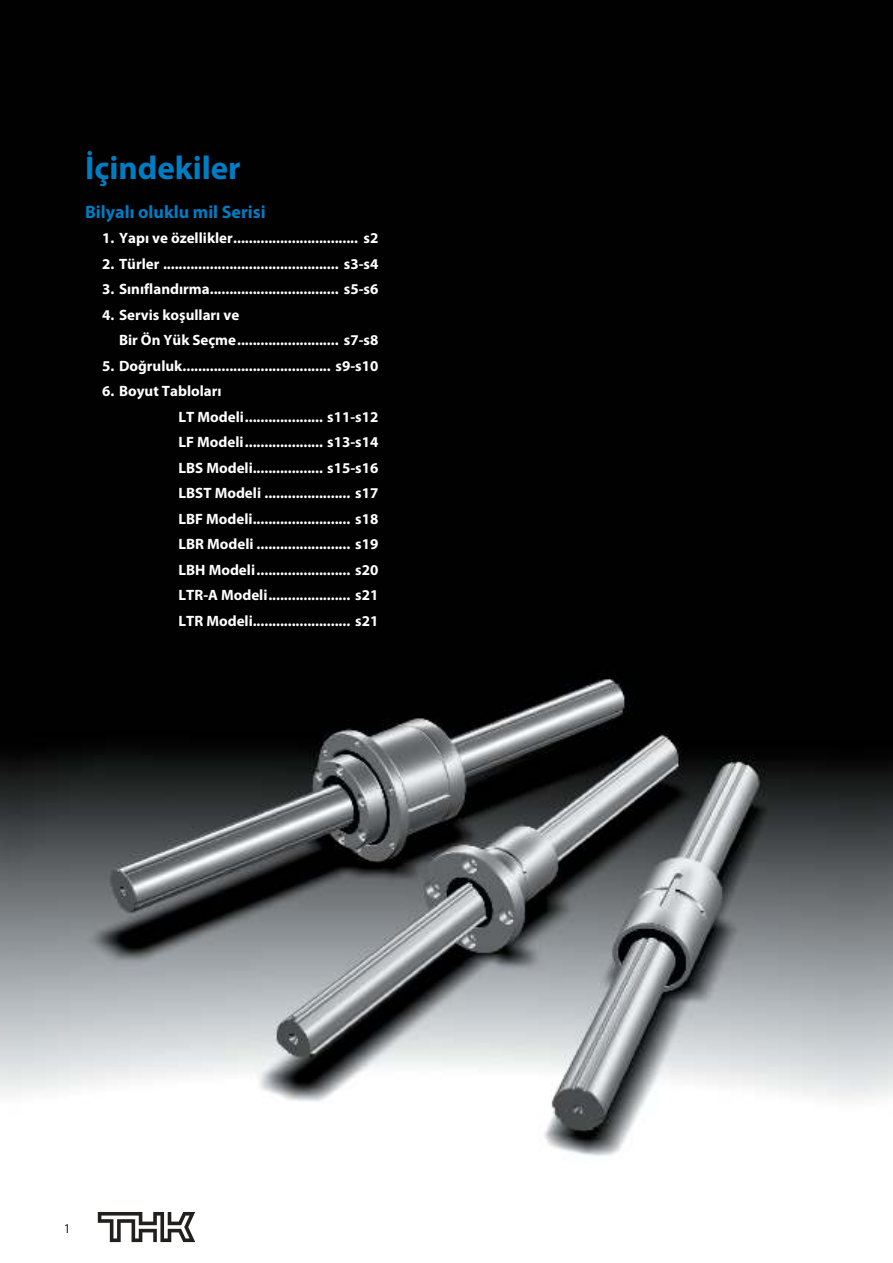
<style>
.page{position:relative;width:893px;height:1263px;background:#fff}
.page>*{position:absolute;margin:0;border:0;box-sizing:border-box;transform-origin:0 0}
.t1{font:700 33px "Myriad Pro";color:#007cc3}
.t2{font:700 18px "Myriad Pro";color:#007cc3}
.t3{font:700 15px/25.5px "Myriad Pro";color:#fff}
.t4{font:13.5px "Myriad Pro";color:#221f1f}
</style>
<div class="page">
<img style="left:0;top:0;width:893px;height:1243px">
<svg style="left:98px;top:1212px;width:97px;height:30px"></svg>
<h1 class="t1" style="left:85px;top:151px;width:157px">İçindekiler</h1>
<p class="t2" style="left:85px;top:202px;width:182px">Bilyalı oluklu mil Serisi</p>
<p class="t3" style="left:102px;top:226px;width:278px">1. Yapı ve özellikler ................................ s2</p>
<p class="t3" style="left:102px;top:251px;width:278px">2. Türler ............................................. s3-s4</p>
<p class="t3" style="left:102px;top:277px;width:278px">3. Sınıflandırma ................................. s5-s6</p>
<p class="t3" style="left:119px;top:302px;width:261px;text-indent:-17px">4. Servis koşulları ve<br>Bir Ön Yük Seçme .......................... s7-s8</p>
<p class="t3" style="left:102px;top:353px;width:278px">5. Doğruluk ...................................... s9-s10</p>
<p class="t3" style="left:179px;top:379px;width:201px;text-indent:-77px">6. Boyut Tabloları<br>LT Modeli .................... s11-s12<br>LF Modeli .................... s13-s14<br>LBS Modeli.................. s15-s16<br>LBST Modeli ...................... s17<br>LBF Modeli ......................... s18<br>LBR Modeli ........................ s19<br>LBH Modeli ........................ s20<br>LTR-A Modeli ..................... s21<br>LTR Modeli......................... s21</p>
<p class="t4" style="left:64px;top:1220px;width:8px">1</p>
</div>
